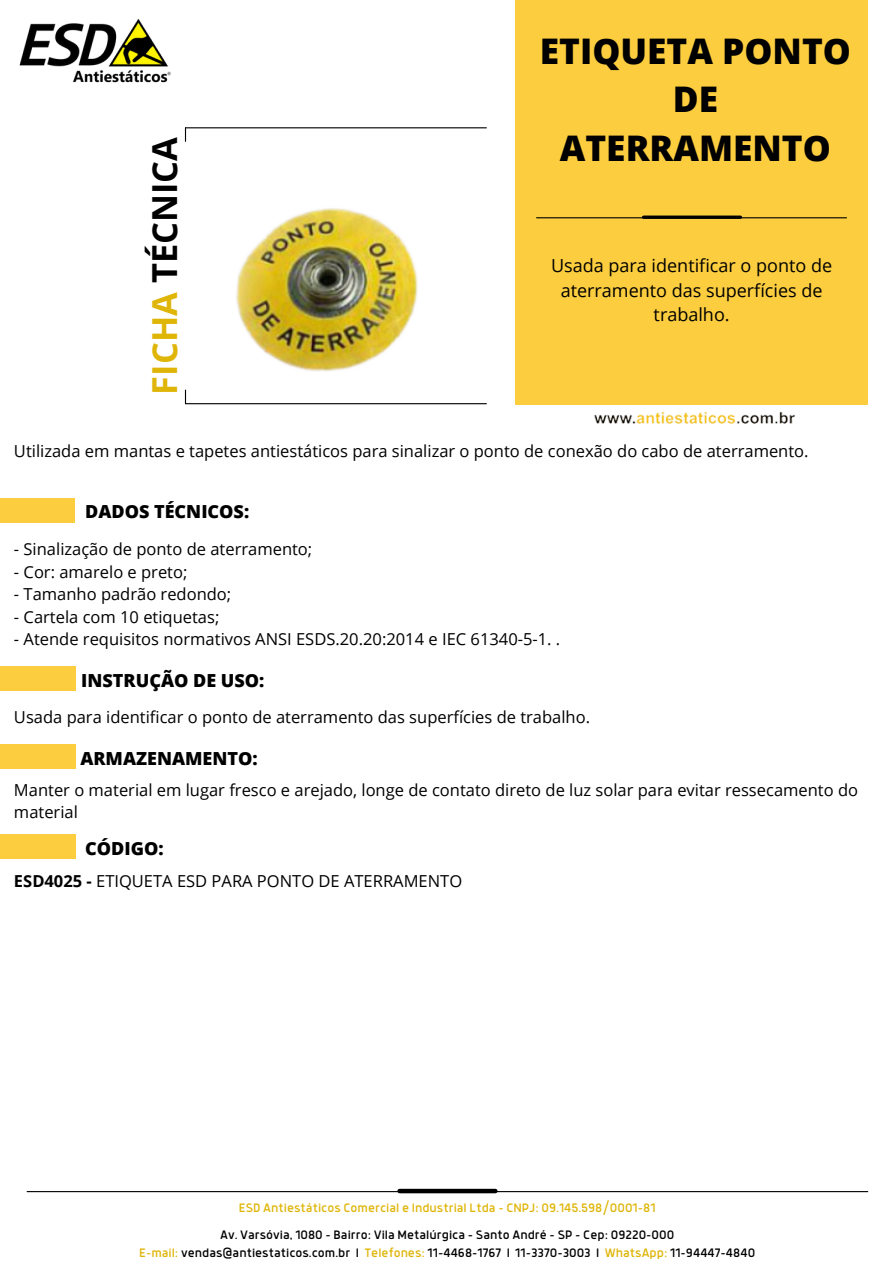
<style>
.page{position:relative;width:894px;height:1264px;background:#fff}
.page>*{position:absolute;margin:0;border:0;box-sizing:border-box;transform-origin:0 0}
.t1{font:800 35.25px/48.4px "Open Sans";color:#000;text-align:center}
.t2{font:700 34.5px "Open Sans";color:#000}
.t3{font:18px/24.8px "Open Sans";color:#000;text-align:center}
.t4{font:800 18px "Open Sans";color:#000}
.t5{font:16.5px/22.5px "Open Sans";color:#000}
.t6{font:13.5px "Anteb";color:#000}
.t7{font:13.5px "Anteb";color:#dfb508}
.s1{color:#dfb508}
.s2{font-weight:700}
</style>
<div class="page">
<div style="left:515px;top:0;width:352px;height:404px;background:#fccd3f"></div>
<hr style="left:536px;top:217px;width:310px;height:1px;background:#000">
<svg style="left:643px;top:215px;width:97px;height:4px"></svg>
<img style="left:19px;top:19px;width:152px;height:64px">
<hr style="left:185px;top:127px;width:301px;height:1px;background:#000">
<svg style="left:185px;top:128px;width:1px;height:13px"></svg>
<hr style="left:185px;top:403px;width:301px;height:1px;background:#000">
<svg style="left:185px;top:390px;width:1px;height:13px"></svg>
<hr style="left:27px;top:1190px;width:840px;height:2px;background:#000">
<div style="left:399px;top:1188px;width:96px;height:5px;background:#000"></div>
<img style="left:583px;top:404px;width:224px;height:20px">
<div style="left:0;top:498px;width:75px;height:24px;background:#fccd3f"></div>
<div style="left:0;top:666px;width:76px;height:25px;background:#fccd3f"></div>
<div style="left:0;top:744px;width:76px;height:24px;background:#fccd3f"></div>
<div style="left:0;top:834px;width:76px;height:24px;background:#fccd3f"></div>
<img style="left:236px;top:208px;width:182px;height:164px">
<p class="t2" style="left:140px;top:394px;width:259px;rotate:-90deg"><span class="s1">FICHA</span> TÉCNICA</p>
<p class="t1" style="left:539px;top:26px;width:312px">ETIQUETA PONTO<br>DE<br>ATERRAMENTO</p>
<p class="t3" style="left:551px;top:252px;width:282px">Usada para identificar o ponto de aterramento das superfícies de trabalho.</p>
<p class="t5" style="left:14px;top:439px;width:795px">Utilizada em mantas e tapetes antiestáticos para sinalizar o ponto de conexão do cabo de aterramento.</p>
<p class="t4" style="left:85px;top:499px;width:165px">DADOS TÉCNICOS:</p>
<p class="t5" style="left:14px;top:537px;width:300px">- Sinalização de ponto de aterramento;</p>
<p class="t5" style="left:14px;top:560px;width:175px">- Cor: amarelo e preto;</p>
<p class="t5" style="left:14px;top:582px;width:219px">- Tamanho padrão redondo;</p>
<p class="t5" style="left:14px;top:605px;width:207px">- Cartela com 10 etiquetas;</p>
<p class="t5" style="left:14px;top:627px;width:547px">- Atende requisitos normativos ANSI ESDS.20.20:2014 e IEC 61340-5-1. .</p>
<p class="t4" style="left:81px;top:668px;width:185px">INSTRUÇÃO DE USO:</p>
<p class="t5" style="left:14px;top:705px;width:577px">Usada para identificar o ponto de aterramento das superfícies de trabalho.</p>
<p class="t4" style="left:80px;top:745px;width:179px">ARMAZENAMENTO:</p>
<p class="t5" style="left:14px;top:778px;width:845px">Manter o material em lugar fresco e arejado, longe de contato direto de luz solar para evitar ressecamento do material</p>
<p class="t4" style="left:85px;top:835px;width:80px">CÓDIGO:</p>
<p class="t5" style="left:14px;top:869px;width:449px"><span class="s2">ESD4025 -</span> ETIQUETA ESD PARA PONTO DE ATERRAMENTO</p>
<p class="t7" style="left:239px;top:1201px;width:418px">ESD Antiestáticos Comercial e Industrial Ltda - CNPJ: 09.145.598/0001-81</p>
<p class="t6" style="left:220px;top:1228px;width:455px">Av. Varsóvia, 1080 - Bairro: Vila Metalúrgica - Santo André - SP - Cep: 09220-000</p>
<p class="t6" style="left:139px;top:1246px;width:617px"><span class="s1">E-mail:</span> vendas@antiestaticos.com.br I <span class="s1">Telefones:</span> 11-4468-1767 I 11-3370-3003 I <span class="s1">WhatsApp:</span> 11-94447-4840</p>
</div>
